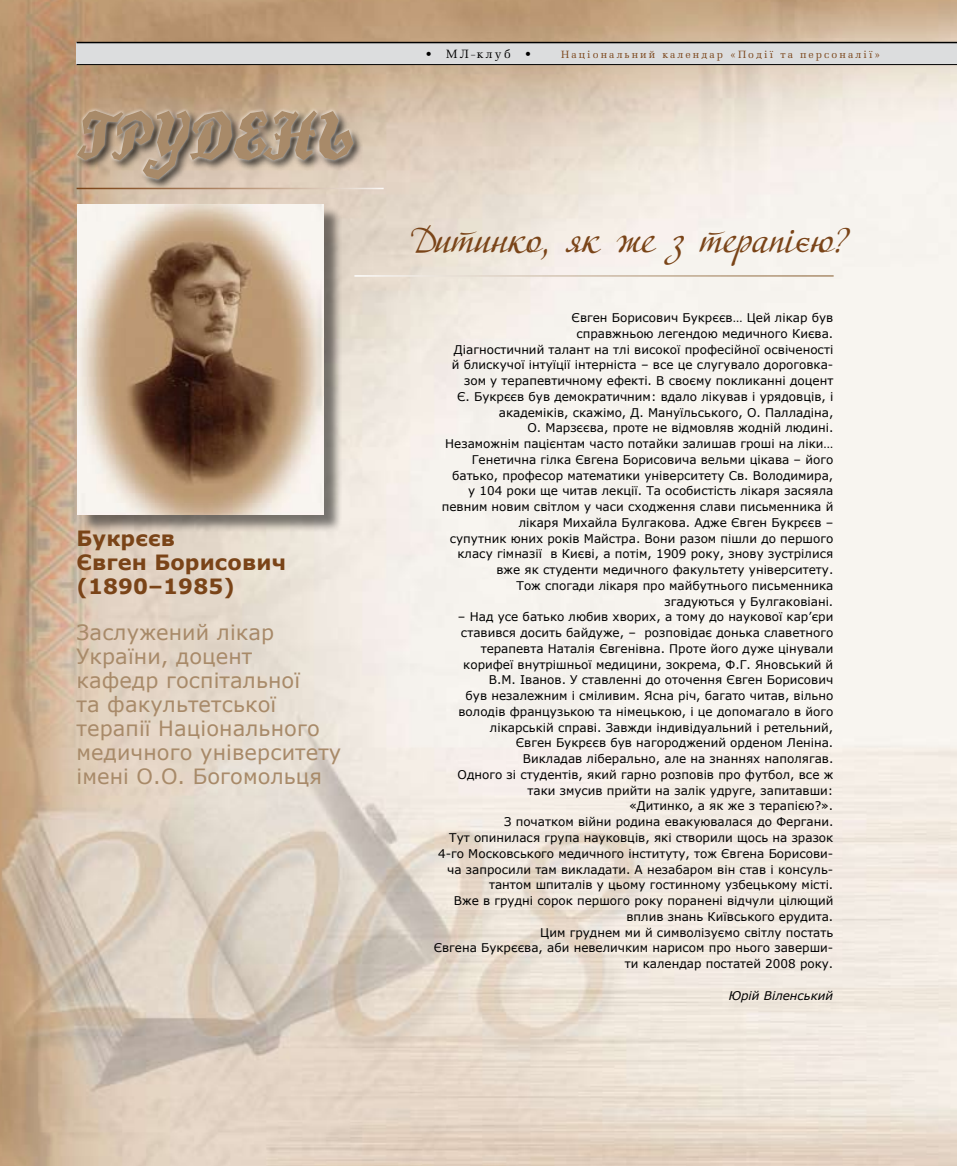
<style>
.page{position:relative;width:957px;height:1166px;background:#fff}
.page>*{position:absolute;margin:0;border:0;box-sizing:border-box;transform-origin:0 0}
.t1{font:70.5px "True Grit C";color:#a88a69}
.t2{font:34.5px "Adventure C";color:#7a4418}
.t3{font:21px/24px "Verdana";letter-spacing:.005em;color:#a88a69}
.t4{font:700 21px/24px "Verdana";letter-spacing:.005em;color:#7a4418}
.t5{font:12px/15.8px "Verdana";color:#000;text-align:right}
.t6{font:italic 12px "Verdana";color:#000}
.t7{font:12px "AG Melanie";letter-spacing:.2em;color:#000}
.t8{font:10.5px "AG Melanie";letter-spacing:.2em;color:#7a4418}
.s1{font-size:7.5px}
.s2{font-family:"Academy C";font-style:italic;font-size:36px}
</style>
<div class="page">
<img style="left:0;top:0;width:957px;height:1165px">
<div style="left:77px;top:42px;width:880px;height:22px;background:#dcddde"></div>
<hr style="left:77px;top:42px;width:880px;height:1px;background:#000">
<hr style="left:77px;top:64px;width:880px;height:1px;background:#000">
<div style="left:74px;top:107px;width:289px;height:83px;background:#000;opacity:.75"></div>
<div style="left:73px;top:107px;width:283px;height:75px;background:#fff;opacity:.75"></div>
<div style="left:80px;top:206px;width:262px;height:327px;background:#000;opacity:.5"></div>
<img style="left:77px;top:204px;width:247px;height:310px">
<hr style="left:77px;top:188px;width:307px;height:1px;background:#fff">
<hr style="left:354px;top:275px;width:479px;height:1px;background:#fff">
<h1 class="t1" style="left:77px;top:95px;width:277px">ГРУДЕНЬ</h1>
<h3 class="t4" style="left:77px;top:526px;width:211px">Букрєєв<br>Євген Борисович (1890–1985)</h3>
<h3 class="t3" style="left:77px;top:619px;width:266px">Заслужений лікар<br>України, доцент<br>кафедр госпітальної<br>та факультетської терапії Національного медичного університету імені О.О. Богомольця</h3>
<p class="t7" style="left:425px;top:47px;width:108px">• МЛ <span class="s1">–</span>клуб •</p>
<p class="t8" style="left:561px;top:49px;width:321px">Національний календар «Події та персоналії»</p>
<h2 class="t2" style="left:409px;top:220px;width:442px">Дитинко, як же з терапі<span class="s2">є</span>ю?</h2>
<p class="t5" style="left:442px;top:309px;width:393px">Євген Борисович Букрєєв… Цей лікар був<br>справжньою легендою медичного Києва.<br>Діагностичний талант на тлі високої професійної освіченості<br>й блискучої інтуїції інтерніста – все це слугувало дороговка&shy;зом у терапевтичному ефекті. В своєму покликанні доцент<br>Є. Букрєєв був демократичним: вдало лікував і урядовців, і академіків, скажімо, Д. Мануїльського, О. Палладіна,<br>О. Марзєєва, проте не відмовляв жодній людині.<br>Незаможнім пацієнтам часто потайки залишав гроші на ліки… Генетична гілка Євгена Борисовича вельми цікава – його батько, професор математики університету Св. Володимира,<br>у 104 роки ще читав лекції. Та особистість лікаря засяяла певним новим світлом у часи сходження слави письменника й лікаря Михайла Булгакова. Адже Євген Букрєєв –<br>супутник юних років Майстра. Вони разом пішли до першого класу гімназії в Києві, а потім, 1909 року, знову зустрілися вже як студенти медичного факультету університету.<br>Тож спогади лікаря про майбутнього письменника<br>згадуються у Булгаковіані.</p>
<p class="t5" style="left:434px;top:608px;width:401px">– Над усе батько любив хворих, а тому до наукової кар’єри ставився досить байдуже, – розповідає донька славетного терапевта Наталія Євгенівна. Проте його дуже цінували корифеї внутрішньої медицини, зокрема, Ф.Г. Яновський й В.М. Іванов. У ставленні до оточення Євген Борисович<br>був незалежним і сміливим. Ясна річ, багато читав, вільно володів французькою та німецькою, і це допомагало в його лікарській справі. Завжди індивідуальний і ретельний,<br>Євген Букрєєв був нагороджений орденом Леніна.<br>Викладав ліберально, але на знаннях наполягав.<br>Одного зі студентів, який гарно розповів про футбол, все ж таки змусив прийти на залік удруге, запитавши:<br>«Дитинко, а як же з терапією?».<br>З початком війни родина евакуювалася до Фергани.<br>Тут опинилася група науковців, які створили щось на зразок 4-го Московського медичного інституту, тож Євгена Борисови&shy;ча запросили там викладати. А незабаром він став і консуль&shy;тантом шпиталів у цьому гостинному узбецькому місті.<br>Вже в грудні сорок першого року поранені відчули цілющий вплив знань Київського ерудита.<br>Цим груднем ми й символізуємо світлу постать<br>Євгена Букрєєва, аби невеличким нарисом про нього заверши&shy;ти календар постатей 2008 року.</p>
<p class="t6" style="left:729px;top:987px;width:106px">Юрій Віленський</p>
</div>
